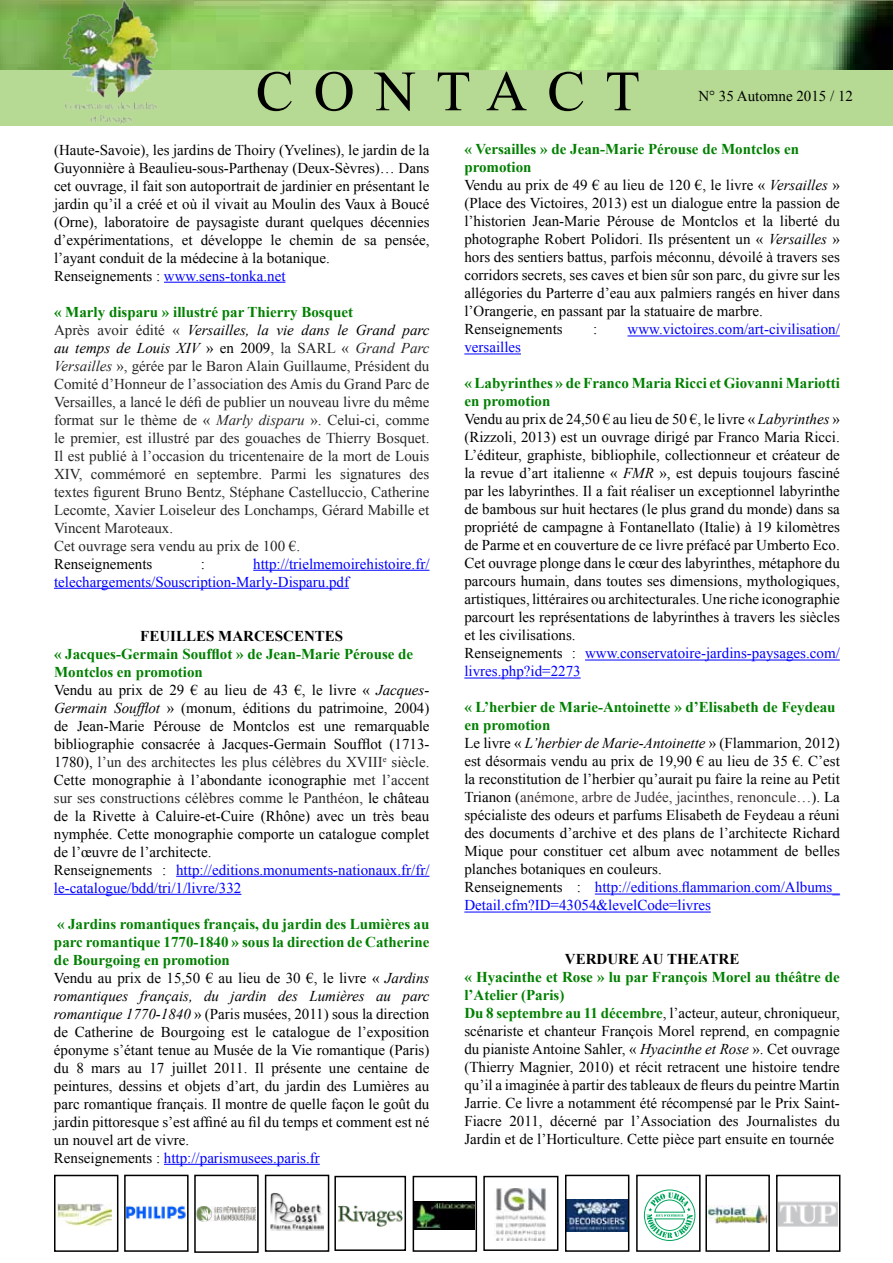
<style>
.page{position:relative;width:893px;height:1263px;background:#fff}
.page>*{position:absolute;margin:0;border:0;box-sizing:border-box;transform-origin:0 0}
.t1{font:57px "Times New Roman";letter-spacing:.35em;color:#000}
.t2{font:15px/18px "Times New Roman";color:#000}
.t3{font:15px/18px "Times New Roman";color:#262626}
.t4{font:15px/18px "Times New Roman";color:#00f}
.t5{font:700 15px "Times New Roman";color:#000}
.s1{color:#00f}
.s2{font-weight:700;color:#008000}
.s3{font-style:italic;color:#000}
.s4{color:#000}
.s5{font-style:italic}
.s6{color:#272727}
.s7{color:#3e3434}
</style>
<div class="page">
<div style="left:636px;top:1175px;width:65px;height:77px;border:2px solid #000"></div>
<div style="left:0;top:70px;width:893px;height:55px;background:#b6d993"></div>
<img style="left:0;top:0;width:893px;height:70px">
<img style="left:54px;top:0;width:120px;height:126px">
<img style="left:708px;top:1205px;width:59px;height:18px">
<img style="left:197px;top:1206px;width:59px;height:15px">
<img style="left:270px;top:1193px;width:54px;height:37px">
<img style="left:338px;top:1205px;width:65px;height:21px">
<img style="left:779px;top:1201px;width:58px;height:26px">
<img style="left:495px;top:1188px;width:51px;height:53px">
<img style="left:416px;top:1202px;width:58px;height:28px">
<img style="left:568px;top:1200px;width:58px;height:31px">
<img style="left:58px;top:1204px;width:53px;height:21px">
<div style="left:776px;top:1175px;width:64px;height:77px;border:2px solid #000"></div>
<div style="left:124px;top:1175px;width:65px;height:77px;border:2px solid #000"></div>
<div style="left:194px;top:1175px;width:65px;height:78px;border:2px solid #000"></div>
<div style="left:265px;top:1175px;width:64px;height:77px;border:2px solid #000"></div>
<div style="left:334px;top:1176px;width:72px;height:75px;border:2px solid #000"></div>
<div style="left:413px;top:1176px;width:64px;height:76px;border:2px solid #000"></div>
<div style="left:483px;top:1176px;width:75px;height:75px;border:2px solid #000"></div>
<div style="left:54px;top:1175px;width:64px;height:77px;border:2px solid #000"></div>
<div style="left:565px;top:1175px;width:64px;height:77px;border:2px solid #000"></div>
<div style="left:705px;top:1175px;width:65px;height:77px;border:2px solid #000"></div>
<img style="left:126px;top:1198px;width:60px;height:29px">
<div style="left:644px;top:1190px;width:51px;height:51px;border:1px solid #00a65c;border-radius:50%"></div>
<svg style="left:647px;top:1192px;width:46px;height:46px"></svg>
<hr style="left:164px;top:282px;width:121px;height:1px;background:#00f">
<hr style="left:253px;top:570px;width:176px;height:1px;background:#00f">
<hr style="left:54px;top:588px;width:295px;height:1px;background:#00f">
<hr style="left:176px;top:876px;width:253px;height:1px;background:#00f">
<hr style="left:54px;top:894px;width:187px;height:1px;background:#00f">
<hr style="left:164px;top:1164px;width:156px;height:1px;background:#00f">
<hr style="left:627px;top:336px;width:213px;height:1px;background:#00f">
<hr style="left:464px;top:354px;width:57px;height:1px;background:#00f">
<hr style="left:585px;top:660px;width:255px;height:1px;background:#00f">
<hr style="left:464px;top:678px;width:117px;height:1px;background:#00f">
<hr style="left:595px;top:894px;width:245px;height:1px;background:#00f">
<hr style="left:464px;top:912px;width:247px;height:1px;background:#00f">
<h1 class="t1" style="left:256px;top:53px;width:386px">CONTACT</h1>
<p class="t2" style="left:698px;top:87px;width:156px">N° 35 Automne 2015 / 12</p>
<p class="t2" style="left:54px;top:140px;width:377px">(Haute-Savoie), les jardins de Thoiry (Yvelines), le jardin de la Guyonnière à Beaulieu-sous-Parthenay (Deux-Sèvres)… Dans cet ouvrage, il fait son autoportrait de jardinier en présentant le jardin qu’il a créé et où il vivait au Moulin des Vaux à Boucé (Orne), laboratoire de paysagiste durant quelques décennies d’expérimentations, et développe le chemin de sa pensée, l’ayant conduit de la médecine à la botanique.<br>Renseignements : <span class="s1">www.sens-tonka.net</span></p>
<p class="t3" style="left:54px;top:302px;width:377px"><span class="s2">« Marly disparu » illustré par Thierry Bosquet<br></span>Après avoir édité « <span class="s3">Versailles, la vie dans le Grand parc au temps de Louis XIV</span> <span class="s4">» en 2009</span>, la SARL « <span class="s5">Grand Parc Versailles</span> », gérée par le Baron Alain Guillaume, Président du Comité d’Honneur de l’association des Amis du Grand Parc de Versailles, a lancé le défi de publier un nouveau livre du même format sur le thème de « <span class="s5">Marly disparu</span> ». Celui-ci, comme le premier, est illustré par des gouaches de Thierry Bosquet.<br>Il est publié à l’occasion du tricentenaire de la mort de Louis XIV, commémoré en septembre. Parmi les signatures des textes figurent Bruno Bentz, Stéphane Castelluccio, Catherine Lecomte, Xavier Loiseleur des Lonchamps, Gérard Mabille et Vincent Maroteaux.<br>Cet ouvrage sera vendu au prix de 100 €.</p>
<p class="t2" style="left:54px;top:554px;width:100px">Renseignements</p>
<p class="t2" style="left:201px;top:554px;width:6px">:</p>
<p class="t4" style="left:54px;top:554px;width:377px;text-indent:199px">http://trielmemoirehistoire.fr/ telechargements/Souscription-Marly-Disparu.pdf</p>
<p class="t5" style="left:140px;top:625px;width:204px">FEUILLES MARCESCENTES</p>
<p class="t2" style="left:54px;top:644px;width:377px"><span class="s2">« Jacques-Germain Soufflot » de Jean-Marie Pérouse de Montclos en promotion<br></span>Vendu au prix de 29 € au lieu de 43 €, le livre « <span class="s5">Jacques-Germain Soufflot</span> » (monum, éditions du patrimoine, 2004) de Jean-Marie Pérouse de Montclos est une remarquable bibliographie consacrée à Jacques-Germain Soufflot (1713- 1780), <span class="s6">l’un des architectes les plus célèbres du XVIII</span><sup>e</sup> <span class="s6">siècle.<br></span>Cette monographie à l’abondante iconographie <span class="s6">met l’accent sur ses constructions célèbres comme le Panthéon,</span> le château de la Rivette à Caluire-et-Cuire (Rhône) avec un très beau nymphée. Cette monographie comporte un catalogue complet de l’œuvre de l’architecte.<br>Renseignements : <span class="s1">http://editions.monuments-nationaux.fr/fr/ le-catalogue/bdd/tri/1/livre/332</span></p>
<p class="t2" style="left:54px;top:914px;width:377px"><span class="s2">« Jardins romantiques français, du jardin des Lumières au parc romantique 1770-1840 » sous la direction de Catherine de Bourgoing en promotion<br></span>Vendu au prix de 15,50 € au lieu de 30 €, le livre « <span class="s5">Jardins romantiques français, du jardin des Lumières au parc romantique 1770-1840</span> » (Paris musées, 2011) sous la direction de Catherine de Bourgoing est le catalogue de l’exposition éponyme s’étant tenue au Musée de la Vie romantique (Paris) du 8 mars au 17 juillet 2011. Il présente une centaine de peintures, dessins et objets d’art, du jardin des Lumières au parc romantique français. Il montre de quelle façon le goût du jardin pittoresque s’est affiné au fil du temps et comment est né un nouvel art de vivre.<br>Renseignements : <span class="s1">http://parismusees.paris.fr</span></p>
<p class="t2" style="left:464px;top:140px;width:377px"><span class="s2">« Versailles » de Jean-Marie Pérouse de Montclos en promotion<br></span>Vendu au prix de 49 € au lieu de 120 €, le livre « <span class="s5">Versailles</span> » (Place des Victoires, 2013) est un dialogue entre la passion de l’historien Jean-Marie Pérouse de Montclos et la liberté du photographe Robert Polidori. Ils présentent un « <span class="s5">Versailles</span> » hors des sentiers battus, parfois méconnu, dévoilé à travers ses corridors secrets, ses caves et bien sûr son parc, du givre sur les allégories du Parterre d’eau aux palmiers rangés en hiver dans l’Orangerie, en passant par la statuaire de marbre.<br>Renseignements</p>
<p class="t2" style="left:593px;top:320px;width:6px">:</p>
<p class="t4" style="left:627px;top:320px;width:214px">www.victoires.com/art-civilisation/</p>
<p class="t4" style="left:464px;top:338px;width:58px">versailles</p>
<p class="t2" style="left:464px;top:374px;width:377px"><span class="s2">« Labyrinthes » de Franco Maria Ricci et Giovanni Mariotti en promotion<br></span>Vendu au prix de 24,50 € au lieu de 50 €, le livre « <span class="s5">Labyrinthes</span> » (Rizzoli, 2013) est un ouvrage dirigé par Franco Maria Ricci.<br>L’éditeur, graphiste, bibliophile, collectionneur et créateur de la revue d’art italienne « <span class="s5">FMR</span> », est depuis toujours fasciné par les labyrinthes. Il a fait réaliser un exceptionnel labyrinthe de bambous sur huit hectares (le plus grand du monde) dans sa propriété de campagne à Fontanellato (Italie) à 19 kilomètres de Parme et en couverture de ce livre préfacé par Umberto Eco.<br>Cet ouvrage plonge dans le cœur des labyrinthes, métaphore du parcours humain, dans toutes ses dimensions, mythologiques, artistiques, littéraires ou architecturales. Une riche iconographie parcourt les représentations de labyrinthes à travers les siècles et les civilisations.<br>Renseignements : <span class="s1">www.conservatoire-jardins-paysages.com/ livres.php?id=2273</span></p>
<p class="t2" style="left:464px;top:698px;width:377px"><span class="s2">« L’herbier de Marie-Antoinette » d’Elisabeth de Feydeau en promotion<br></span>Le livre « <span class="s5">L’herbier de Marie-Antoinette</span> » (Flammarion, 2012) est désormais vendu au prix de 19,90 € au lieu de 35 €. C’est la reconstitution de l’herbier qu’aurait pu faire la reine au Petit Trianon (<span class="s7">anémone, arbre de Judée, jacinthes, renoncule…</span>). La spécialiste des odeurs et parfums Elisabeth de Feydeau a réuni des documents d’archive et des plans de l’architecte Richard Mique pour constituer cet album avec notamment de belles planches botaniques en couleurs.<br>Renseignements : <span class="s1">http://editions.flammarion.com/Albums_ Detail.cfm?ID=43054&amp;levelCode=livres</span></p>
<p class="t5" style="left:565px;top:949px;width:176px">VERDURE AU THEATRE</p>
<p class="t2" style="left:464px;top:968px;width:377px"><span class="s2">« Hyacinthe et Rose » lu par François Morel au théâtre de l’Atelier (Paris)<br>Du 8 septembre au 11 décembre</span>, l’acteur, auteur, chroniqueur, scénariste et chanteur François Morel reprend, en compagnie du pianiste Antoine Sahler, « <span class="s5">Hyacinthe et Rose</span> ». Cet ouvrage (Thierry Magnier, 2010) et récit retracent une histoire tendre qu’il a imaginée à partir des tableaux de fleurs du peintre Martin Jarrie. Ce livre a notamment été récompensé par le Prix Saint-Fiacre 2011, décerné par l’Association des Journalistes du Jardin et de l’Horticulture. Cette pièce part ensuite en tournée</p>
</div>
